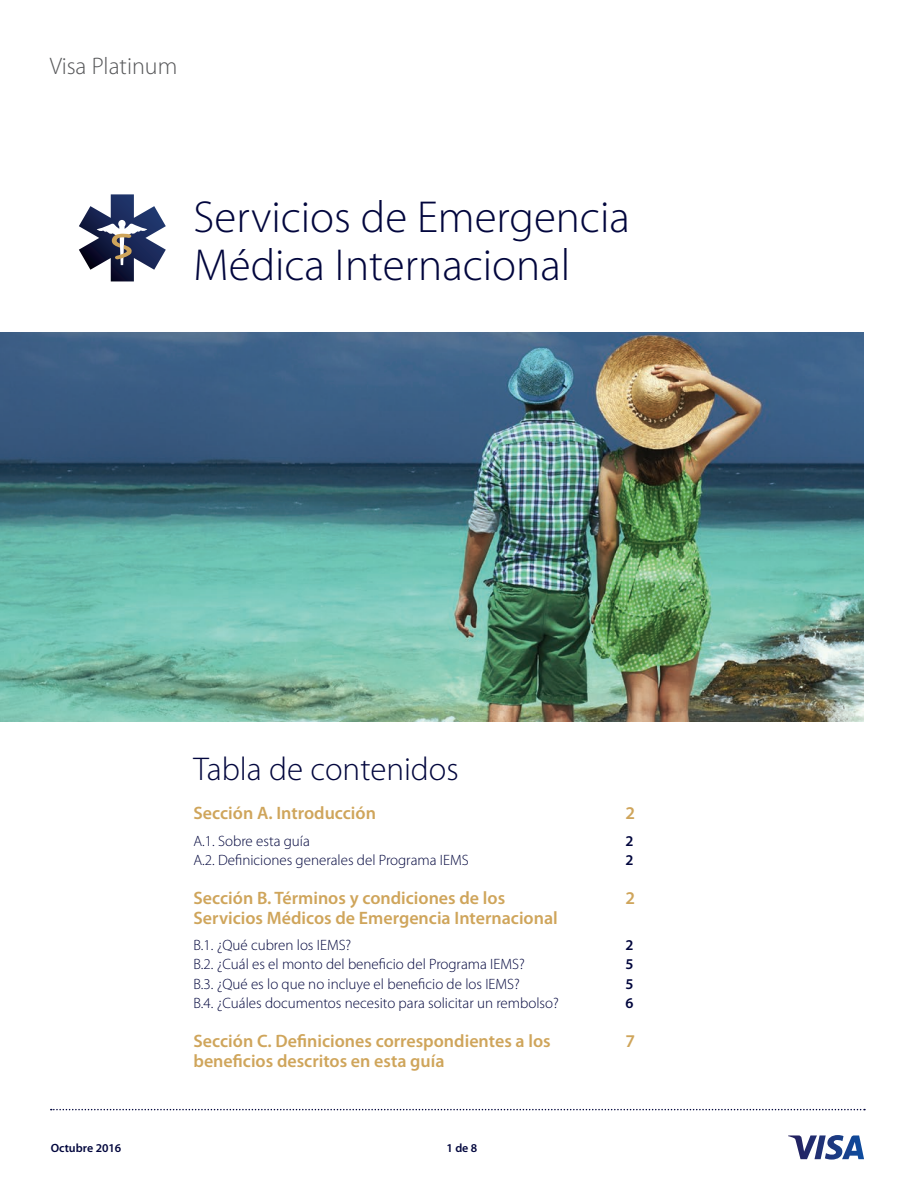
<style>
.page{position:relative;width:918px;height:1188px;background:#fff}
.page>*{position:absolute;margin:0;border:0;box-sizing:border-box;transform-origin:0 0}
.t1{font:300 45px/48px "Myriad Pro";color:#02063d}
.t2{font:300 33px "Myriad Pro";color:#02063d}
.t3{font:300 24px "Myriad Pro";color:#57585a}
.t4{font:600 18px "Myriad Pro";color:#cfa55b}
.t5{font:300 15px "Myriad Pro";color:#02063d}
.t6{font:600 15px "Myriad Pro";color:#02063d}
.t7{font:600 12px "Myriad Pro";color:#02063d}
</style>
<div class="page">
<svg style="left:51px;top:1109px;width:814px;height:1px"></svg>
<svg style="left:788px;top:1135px;width:76px;height:25px"></svg>
<img style="left:0;top:333px;width:864px;height:389px">
<svg style="left:79px;top:194px;width:87px;height:87px"></svg>
<h3 class="t3" style="left:50px;top:53px;width:129px">Visa Platinum</h3>
<h1 class="t1" style="left:194px;top:193px;width:438px">Servicios de Emergencia<br>Médica Internacional</h1>
<h2 class="t2" style="left:194px;top:750px;width:267px">Tabla de contenidos</h2>
<p class="t4" style="left:194px;top:803px;width:184px">Sección A. Introducción</p>
<p class="t4" style="left:626px;top:803px;width:11px">2</p>
<p class="t5" style="left:194px;top:832px;width:118px">A.1. Sobre esta guía</p>
<p class="t6" style="left:626px;top:832px;width:10px">2</p>
<p class="t5" style="left:194px;top:852px;width:277px">A.2. Definiciones generales del Programa IEMS</p>
<p class="t6" style="left:626px;top:852px;width:10px">2</p>
<p class="t4" style="left:194px;top:888px;width:313px">Sección B. Términos y condiciones de los</p>
<p class="t4" style="left:626px;top:888px;width:11px">2</p>
<p class="t4" style="left:194px;top:908px;width:366px">Servicios Médicos de Emergencia Internacional</p>
<p class="t5" style="left:194px;top:937px;width:159px">B.1. ¿Qué cubren los IEMS?</p>
<p class="t6" style="left:626px;top:936px;width:10px">2</p>
<p class="t5" style="left:194px;top:956px;width:333px">B.2. ¿Cuál es el monto del beneficio del Programa IEMS?</p>
<p class="t6" style="left:626px;top:956px;width:10px">5</p>
<p class="t5" style="left:194px;top:976px;width:328px">B.3. ¿Qué es lo que no incluye el beneficio de los IEMS?</p>
<p class="t6" style="left:626px;top:975px;width:10px">5</p>
<p class="t5" style="left:194px;top:995px;width:367px">B.4. ¿Cuáles documentos necesito para solicitar un rembolso?</p>
<p class="t6" style="left:626px;top:995px;width:10px">6</p>
<p class="t4" style="left:194px;top:1031px;width:359px">Sección C. Definiciones correspondientes a los</p>
<p class="t4" style="left:626px;top:1031px;width:11px">7</p>
<p class="t4" style="left:194px;top:1051px;width:253px">beneficios descritos en esta guía</p>
<p class="t7" style="left:51px;top:1141px;width:72px">Octubre 2016</p>
<p class="t7" style="left:446px;top:1141px;width:32px">1 de 8</p>
</div>
